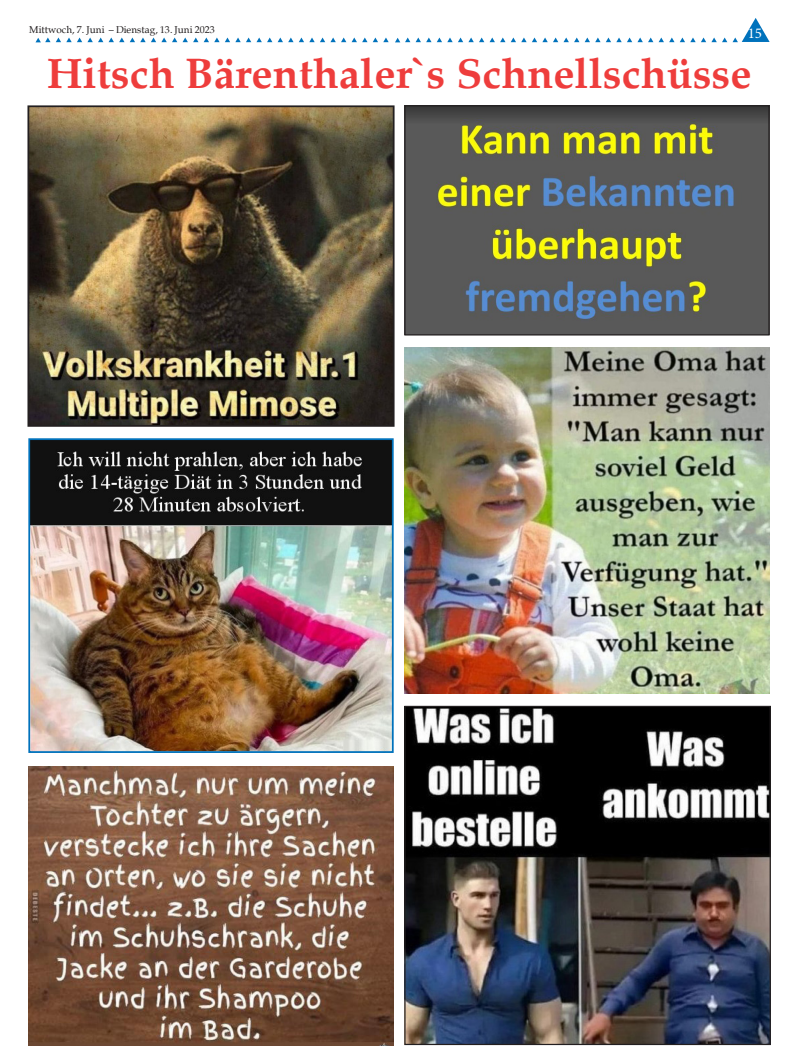
<style>
.page{position:relative;width:798px;height:1063px;background:#fff}
.page>*{position:absolute;margin:0;border:0;box-sizing:border-box;transform-origin:0 0}
.t1{font:700 42.5px "Palatia";color:#ee3d3c}
.t2{font:15px "Minion Pro";color:#fff}
.t3{font:10px "Palatia";color:#231f20}
</style>
<div class="page">
<svg style="left:669px;top:38px;width:15px;height:4px"></svg>
<svg style="left:595px;top:38px;width:68px;height:4px"></svg>
<svg style="left:574px;top:38px;width:15px;height:4px"></svg>
<svg style="left:500px;top:38px;width:68px;height:4px"></svg>
<svg style="left:479px;top:38px;width:15px;height:4px"></svg>
<svg style="left:690px;top:18px;width:79px;height:24px"></svg>
<svg style="left:395px;top:38px;width:78px;height:4px"></svg>
<svg style="left:320px;top:38px;width:68px;height:4px"></svg>
<svg style="left:225px;top:38px;width:89px;height:4px"></svg>
<svg style="left:130px;top:38px;width:89px;height:4px"></svg>
<svg style="left:35px;top:38px;width:89px;height:4px"></svg>
<img style="left:31px;top:441px;width:359px;height:309px">
<div style="left:28px;top:438px;width:365px;height:315px;border:2px solid #0072bc"></div>
<img style="left:406px;top:107px;width:361px;height:227px">
<div style="left:404px;top:105px;width:365px;height:231px;border:1px solid #231f20"></div>
<img style="left:30px;top:108px;width:361px;height:316px">
<div style="left:27px;top:105px;width:367px;height:322px;border:2px solid #231f20"></div>
<img style="left:406px;top:708px;width:362px;height:335px">
<div style="left:404px;top:706px;width:366px;height:339px;border:1px solid #231f20"></div>
<img style="left:28px;top:766px;width:365px;height:279px">
<img style="left:404px;top:348px;width:365px;height:345px">
<p class="t3" style="left:29px;top:23px;width:187px">Mittwoch, 7. Juni – Dienstag, 13. Juni 2023</p>
<p class="t1" style="left:47px;top:48px;width:705px">Hitsch Bärenthaler`s Schnellschüsse</p>
<h2 class="t2" style="left:747px;top:23px;width:16px">15</h2>
</div>
